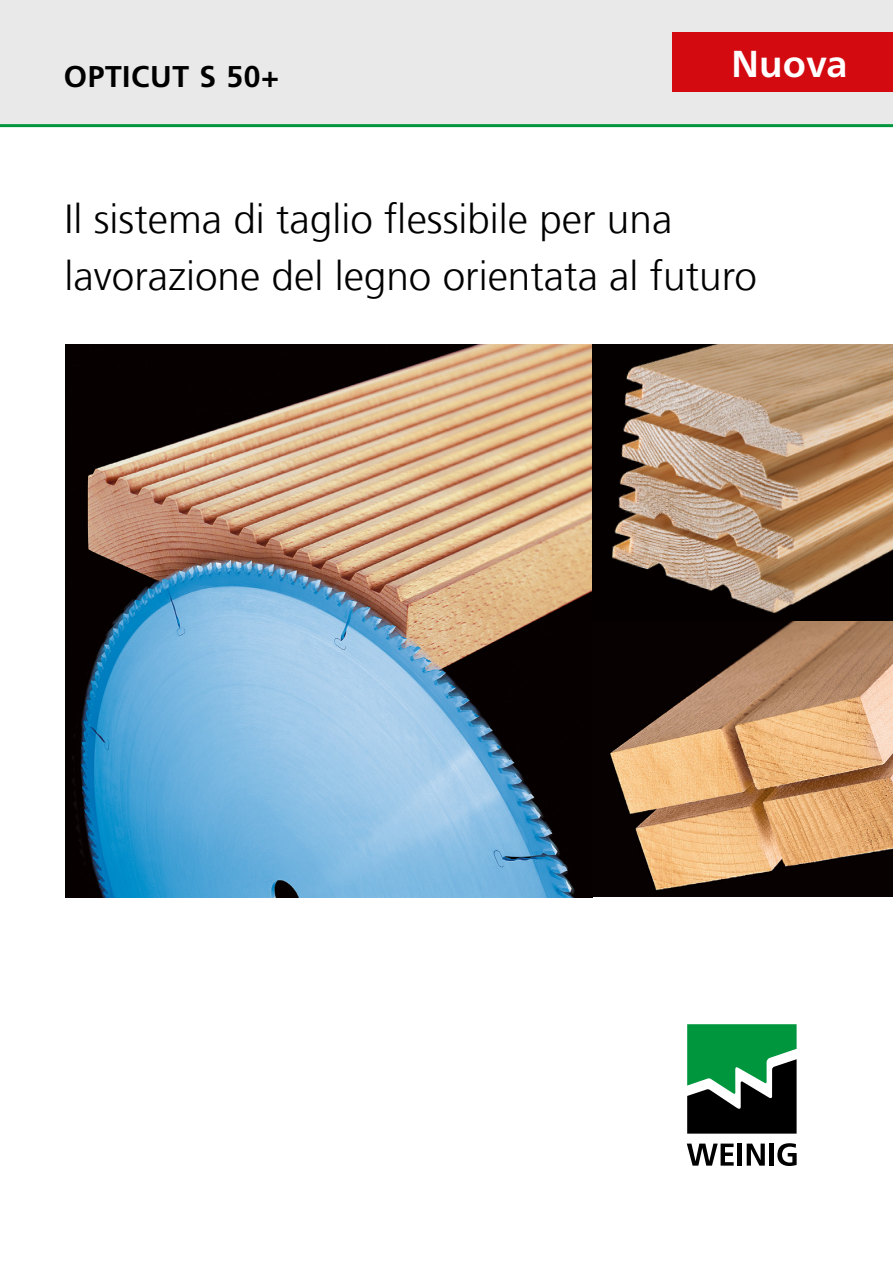
<style>
.page{position:relative;width:893px;height:1263px;background:#fff}
.page>*{position:absolute;margin:0;border:0;box-sizing:border-box;transform-origin:0 0}
.t1{font:300 40.5px/57px "Frutiger LT Com";color:#000}
.t2{font:700 37.5px "Frutiger Neue LT Pro";color:#fff}
.t3{font:700 30px "Frutiger LT Com";letter-spacing:.02em;color:#000}
</style>
<div class="page">
<img style="left:66px;top:344px;width:827px;height:553px">
<svg style="left:593px;top:621px;width:300px;height:275px;background:#8e6c4c"></svg>
<svg style="left:593px;top:344px;width:300px;height:277px;background:#8c715a"></svg>
<svg style="left:687px;top:1143px;width:47px;height:22px"></svg>
<hr style="left:738px;top:1143px;width:4px;height:22px;background:#000">
<svg style="left:747px;top:1143px;width:18px;height:22px"></svg>
<div style="left:769px;top:1143px;width:5px;height:22px;background:#000"></div>
<svg style="left:777px;top:1143px;width:20px;height:23px"></svg>
<svg style="left:687px;top:1024px;width:110px;height:109px;background:#22653e"></svg>
<hr style="left:0;top:124px;width:893px;height:3px;background:#00963e">
<div style="left:0;top:0;width:893px;height:124px;background:#e9e9e9"></div>
<div style="left:673px;top:33px;width:220px;height:59px;background:#d40a11"></div>
<p class="t3" style="left:64px;top:59px;width:217px">OPTICUT S 50+</p>
<p class="t2" style="left:731px;top:42px;width:118px">Nuova</p>
<p class="t1" style="left:65px;top:191px;width:694px">Il sistema di taglio flessibile per una lavorazione del legno orientata al futuro</p>
</div>
